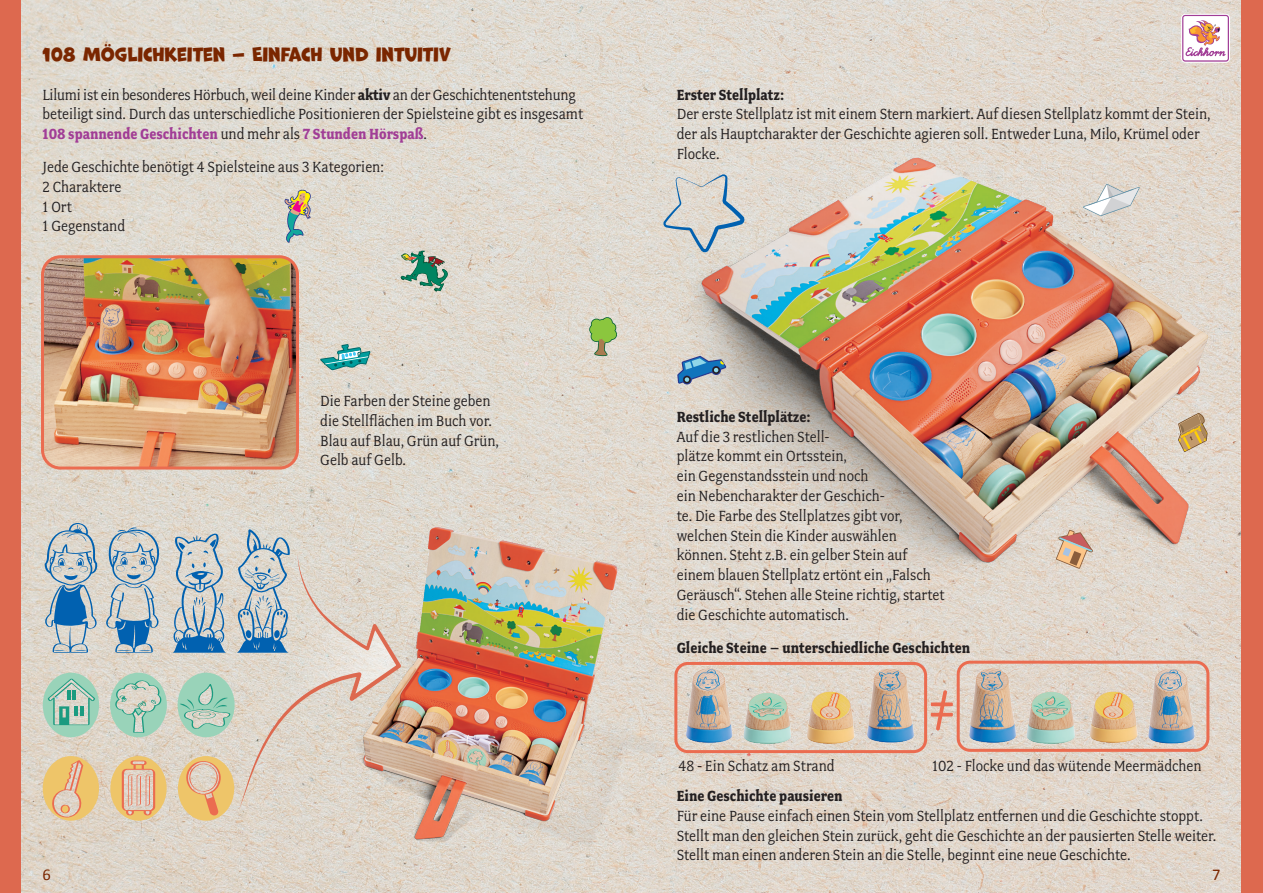
<style>
.page{position:relative;width:1263px;height:893px;background:#fff}
.page>*{position:absolute;margin:0;border:0;box-sizing:border-box;transform-origin:0 0}
.t1{font:54.45px "Calibri";color:#eb6c50}
.t2{font:18px "Marvin";color:#7a2600}
.t3{font:16.5px/19.8px "Fairplex Narrow OT";color:#231f20}
.t4{font:700 16.5px "Fairplex Narrow OT";color:#231f20}
.t5{font:16.5px "Calibri";color:#7a2600}
.s1{font-weight:700}
.s2{font-weight:700;color:#a13d96}
</style>
<div class="page">
<img style="left:21px;top:0;width:1221px;height:893px">
<img style="left:329px;top:508px;width:348px;height:352px">
<img style="left:667px;top:146px;width:575px;height:426px">
<div style="left:674px;top:662px;width:253px;height:91px;border:3px solid #eb6c50;border-radius:12px"></div>
<img style="left:680px;top:668px;width:59px;height:78px">
<img style="left:740px;top:690px;width:120px;height:54px">
<img style="left:861px;top:666px;width:59px;height:78px">
<div style="left:957px;top:661px;width:252px;height:91px;border:3px solid #eb6c50;border-radius:12px"></div>
<img style="left:962px;top:668px;width:59px;height:78px">
<img style="left:1023px;top:690px;width:118px;height:54px">
<img style="left:1141px;top:666px;width:59px;height:79px">
<svg style="left:933px;top:688px;width:16px;height:45px"></svg>
<img style="left:43px;top:257px;width:254px;height:211px">
<div style="left:41px;top:255px;width:258px;height:215px;border:3px solid #eb6c50;border-radius:18px"></div>
<svg style="left:1181px;top:14px;width:49px;height:49px"></svg>
<div style="left:0;top:0;width:21px;height:893px;background:#dd694f"></div>
<div style="left:1242px;top:0;width:21px;height:893px;background:#dd694f"></div>
<svg style="left:662px;top:173px;width:84px;height:80px;background:#cacdcc"></svg>
<svg style="left:1056px;top:530px;width:37px;height:39px"></svg>
<svg style="left:677px;top:356px;width:49px;height:29px"></svg>
<svg style="left:320px;top:344px;width:50px;height:26px"></svg>
<svg style="left:589px;top:317px;width:28px;height:39px"></svg>
<svg style="left:1083px;top:184px;width:57px;height:32px;background:#d9d8d4"></svg>
<svg style="left:284px;top:190px;width:28px;height:53px"></svg>
<svg style="left:401px;top:251px;width:48px;height:41px;background:#8bac98"></svg>
<svg style="left:1178px;top:413px;width:29px;height:39px"></svg>
<svg style="left:43px;top:673px;width:56px;height:64px;background:#a5cbb8"></svg>
<svg style="left:43px;top:756px;width:56px;height:65px;background:#e6c38b"></svg>
<svg style="left:106px;top:526px;width:295px;height:295px;background:#cccac0"></svg>
<svg style="left:45px;top:523px;width:52px;height:130px;background:#9eb4c2"></svg>
<p class="t2" style="left:43px;top:44px;width:410px">108 MÖGLICHKEITEN – EINFACH UND INTUITIV</p>
<p class="t3" style="left:43px;top:84px;width:542px">Lilumi ist ein besonderes Hörbuch, weil deine Kinder <span class="s1">aktiv</span> an der Geschichtenentstehung beteiligt sind. Durch das unterschiedliche Positionieren der Spielsteine gibt es insgesamt<br><span class="s2">108 spannende Geschichten</span> und mehr als <span class="s2">7 Stunden Hörspaß</span>.</p>
<p class="t4" style="left:677px;top:85px;width:109px">Erster Stellplatz:</p>
<p class="t3" style="left:677px;top:104px;width:535px">Der erste Stellplatz ist mit einem Stern markiert. Auf diesen Stellplatz kommt der Stein, der als Hauptcharakter der Geschichte agieren soll. Entweder Luna, Milo, Krümel oder<br>Flocke.</p>
<p class="t3" style="left:43px;top:157px;width:343px">Jede Geschichte benötigt 4 Spielsteine aus 3 Kategorien:<br>2 Charaktere<br>1 Ort<br>1 Gegenstand</p>
<p class="t3" style="left:320px;top:391px;width:180px">Die Farben der Steine geben die Stellflächen im Buch vor.<br>Blau auf Blau, Grün auf Grün,<br>Gelb auf Gelb.</p>
<p class="t4" style="left:677px;top:407px;width:135px">Restliche Stellplätze:</p>
<p class="t3" style="left:677px;top:426px;width:269px">Auf die 3 restlichen Stell-<br>plätze kommt ein Ortsstein,<br>ein Gegenstandsstein und noch<br>ein Nebencharakter der Geschich-<br>te. Die Farbe des Stellplatzes gibt vor, welchen Stein die Kinder auswählen können. Steht z.B. ein gelber Stein auf einem blauen Stellplatz ertönt ein „Falsch Geräusch“. Stehen alle Steine richtig, startet die Geschichte automatisch.</p>
<p class="t4" style="left:677px;top:638px;width:295px">Gleiche Steine – unterschiedliche Geschichten</p>
<h1 class="t1" style="left:928px;top:669px;width:29px">=</h1>
<p class="t3" style="left:678px;top:756px;width:158px">48 - Ein Schatz am Strand</p>
<p class="t3" style="left:932px;top:756px;width:271px">102 - Flocke und das wütende Meermädchen</p>
<p class="t4" style="left:677px;top:786px;width:167px">Eine Geschichte pausieren</p>
<p class="t3" style="left:677px;top:805px;width:541px">Für eine Pause einfach einen Stein vom Stellplatz entfernen und die Geschichte stoppt.<br>Stellt man den gleichen Stein zurück, geht die Geschichte an der pausierten Stelle weiter.<br>Stellt man einen anderen Stein an die Stelle, beginnt eine neue Geschichte.</p>
<p class="t5" style="left:43px;top:863px;width:10px">6</p>
<p class="t5" style="left:1212px;top:863px;width:10px">7</p>
</div>
